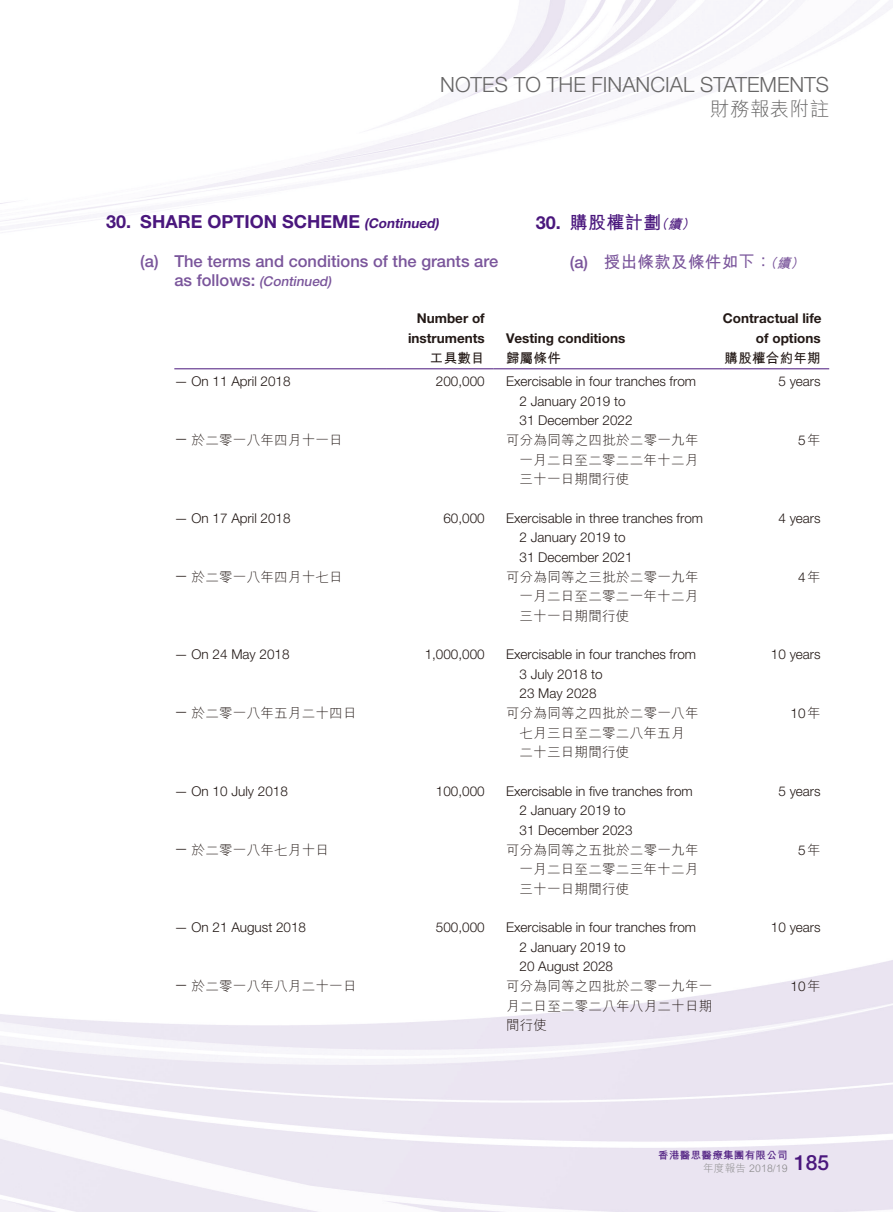
<style>
.page{position:relative;width:893px;height:1212px;background:#fff}
.page>*{position:absolute;margin:0;border:0;box-sizing:border-box;transform-origin:0 0}
.t1{font:300 21px "Helvetica Neue LT Std";color:#666565}
.t2{font:500 21px "Helvetica Neue LT Std";color:#4a177d}
.t3{font:19.5px "M Hei HK Light B5 pc H";letter-spacing:.02em;color:#666565}
.t4{font:700 18px "Helvetica Neue LT Std";color:#4a177d}
.t5{font:18px "M Hei HK Bold B5 pc H";letter-spacing:.02em;color:#4a177d}
.t6{font:500 16.5px "Helvetica Neue LT Std";color:#7a559b}
.t7{font:16.5px "M Hei HK Bold B5 pc H";letter-spacing:.02em;color:#7a559b}
.t8{font:300 13.5px/19.5px "Helvetica Neue LT Std";color:#231916}
.t9{font:13.5px/19.5px "M Hei HK Light B5 pc H";letter-spacing:.02em;color:#231916;text-align:justify}
.t10{font:700 13.5px/19.5px "Helvetica Neue LT Std";color:#231916;text-align:right}
.t11{font:italic 500 13.5px "Helvetica Neue LT Std";color:#7a559b}
.t12{font:13.5px "M Hei HK Bold B5 pc H";letter-spacing:.02em;color:#231916}
.t13{font:10.5px "M Hei HK Bold B5 pc H";letter-spacing:.03em;color:#4a177d}
.t14{font:10.5px "M Hei HK Light B5 pc H";letter-spacing:.01em;color:#898989}
.s1{font-family:"Helvetica Neue LT Std";font-weight:700}
.s2{font-style:italic;font-size:13.5px}
.s3{font-family:"Helvetica Neue LT Std";font-weight:500}
.s4{font-style:normal;font-size:16.5px}
.s5{font-family:"Helvetica Neue LT Std";font-weight:300}
.s6{font-family:"M Hei HK Light B5 pc H";font-weight:400}
</style>
<div class="page">
<hr style="left:174px;top:368px;width:213px;height:1px;background:#4a177d">
<hr style="left:387px;top:368px;width:106px;height:1px;background:#4a177d">
<hr style="left:493px;top:368px;width:230px;height:1px;background:#4a177d">
<hr style="left:723px;top:368px;width:106px;height:1px;background:#4a177d">
<h1 class="t1" style="left:440px;top:77px;width:390px">NOTES TO THE FINANCIAL STATEMENTS</h1>
<h2 class="t3" style="left:710px;top:101px;width:120px">財務報表附註</h2>
<h3 class="t5" style="left:536px;top:215px;width:163px"><span class="s1">30.</span> 購股權計劃<span class="s2">（續）</span></h3>
<p class="t7" style="left:570px;top:255px;width:239px"><span class="s3">(a)</span> 授出條款及條件如下：<span class="s2">（續）</span></p>
<h3 class="t4" style="left:106px;top:215px;width:334px">30. SHARE OPTION SCHEME <span class="s2">(Continued)</span></h3>
<p class="t6" style="left:140px;top:255px;width:360px">(a) The terms and conditions of the grants are</p>
<p class="t11" style="left:174px;top:276px;width:158px"><span class="s4">as follows:</span> (Continued)</p>
<p class="t10" style="left:408px;top:310px;width:78px">Number of instruments</p>
<p class="t10" style="left:723px;top:310px;width:100px">Contractual life of options</p>
<p class="t10" style="left:506px;top:330px;width:121px">Vesting conditions</p>
<p class="t12" style="left:430px;top:353px;width:56px">工具數目</p>
<p class="t12" style="left:506px;top:353px;width:56px">歸屬條件</p>
<p class="t12" style="left:724px;top:353px;width:98px">購股權合約年期</p>
<p class="t8" style="left:174px;top:373px;width:118px">— On 11 April 2018</p>
<p class="t8" style="left:436px;top:373px;width:50px">200,000</p>
<p class="t8" style="left:519px;top:373px;width:178px;text-indent:-14px">Exercisable in four tranches from<br>2 January 2019 to<br>31 December 2022</p>
<p class="t8" style="left:778px;top:373px;width:44px">5 years</p>
<p class="t9" style="left:174px;top:432px;width:170px"><span class="s5">—</span> 於二零一八年四月十一日</p>
<p class="t9" style="left:519px;top:432px;width:181px;text-indent:-14px">可分為同等之四批於二零一九年一月二日至二零二二年十二月三十一日期間行使</p>
<p class="t8" style="left:798px;top:432px;width:24px">5<span class="s6">年</span></p>
<p class="t8" style="left:174px;top:510px;width:118px">— On 17 April 2018</p>
<p class="t8" style="left:443px;top:510px;width:43px">60,000</p>
<p class="t8" style="left:519px;top:510px;width:185px;text-indent:-14px">Exercisable in three tranches from<br>2 January 2019 to<br>31 December 2021</p>
<p class="t8" style="left:778px;top:510px;width:44px">4 years</p>
<p class="t9" style="left:174px;top:569px;width:170px"><sup>—</sup> 於二零一八年四月十七日</p>
<p class="t9" style="left:519px;top:569px;width:181px;text-indent:-14px">可分為同等之三批於二零一九年一月二日至二零二一年十二月三十一日期間行使</p>
<p class="t8" style="left:798px;top:569px;width:24px">4<span class="s6">年</span></p>
<p class="t8" style="left:174px;top:646px;width:117px">— On 24 May 2018</p>
<p class="t8" style="left:425px;top:646px;width:62px">1,000,000</p>
<p class="t8" style="left:519px;top:646px;width:178px;text-indent:-14px">Exercisable in four tranches from<br>3 July 2018 to<br>23 May 2028</p>
<p class="t8" style="left:771px;top:646px;width:51px">10 years</p>
<p class="t9" style="left:174px;top:705px;width:184px"><sup>—</sup> 於二零一八年五月二十四日</p>
<p class="t9" style="left:519px;top:705px;width:181px;text-align:left;text-indent:-14px">可分為同等之四批於二零一八年七月三日至二零二八年五月二十三日期間行使</p>
<p class="t8" style="left:790px;top:705px;width:32px">10<span class="s6">年</span></p>
<p class="t8" style="left:174px;top:783px;width:115px">— On 10 July 2018</p>
<p class="t8" style="left:436px;top:783px;width:50px">100,000</p>
<p class="t8" style="left:519px;top:783px;width:175px;text-indent:-14px">Exercisable in five tranches from<br>2 January 2019 to<br>31 December 2023</p>
<p class="t8" style="left:778px;top:783px;width:44px">5 years</p>
<p class="t9" style="left:174px;top:842px;width:156px"><sup>—</sup> 於二零一八年七月十日</p>
<p class="t9" style="left:519px;top:842px;width:181px;text-indent:-13px">可分為同等之五批於二零一九年一月二日至二零二三年十二月三十一日期間行使</p>
<p class="t8" style="left:798px;top:842px;width:24px">5<span class="s6">年</span></p>
<p class="t8" style="left:174px;top:919px;width:133px">— On 21 August 2018</p>
<p class="t8" style="left:436px;top:919px;width:50px">500,000</p>
<p class="t8" style="left:519px;top:919px;width:178px;text-indent:-14px">Exercisable in four tranches from<br>2 January 2019 to<br>20 August 2028</p>
<p class="t8" style="left:771px;top:919px;width:51px">10 years</p>
<p class="t9" style="left:174px;top:978px;width:184px"><sup>—</sup> 於二零一八年八月二十一日</p>
<p class="t9" style="left:506px;top:978px;width:208px">可分為同等之四批於二零一九年一月二日至二零二八年八月二十日期間行使</p>
<p class="t8" style="left:790px;top:978px;width:32px">10<span class="s6">年</span></p>
<p class="t13" style="left:658px;top:1151px;width:131px">香港醫思醫療集團有限公司</p>
<p class="t14" style="left:703px;top:1164px;width:86px">年度報告 2018/19</p>
<h1 class="t2" style="left:794px;top:1154px;width:37px">185</h1>
</div>
